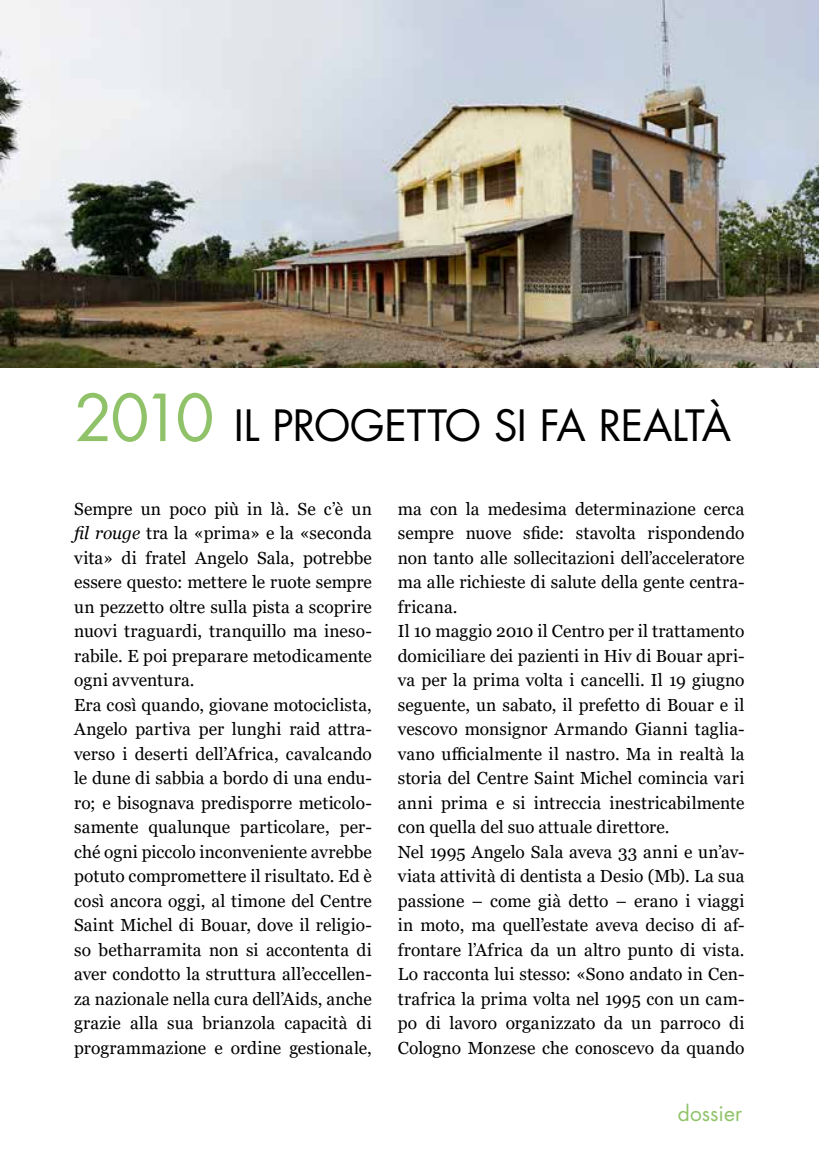
<style>
.page{position:relative;width:819px;height:1166px;background:#fff}
.page>*{position:absolute;margin:0;border:0;box-sizing:border-box;transform-origin:0 0}
.t1{font:42px "Futura";letter-spacing:-.015em;color:#000}
.t2{font:21px "Futura";color:#90c369}
.t3{font:17.5px/24.5px "Georgia";letter-spacing:.005em;color:#000}
.s1{font-size:63px;color:#90c369}
.s2{font-style:italic}
</style>
<div class="page">
<img style="left:0;top:0;width:819px;height:367px">
<h1 class="t1" style="left:74px;top:399px;width:658px"><span class="s1">2010</span> IL PROGETTO SI FA REALTÀ</h1>
<p class="t3" style="left:74px;top:497px;width:299px">Sempre un poco più in là. Se c’è un <span class="s2">fil rouge</span> tra la «prima» e la «seconda vita» di fratel Angelo Sala, potrebbe essere questo: mettere le ruote sempre un pezzetto oltre sulla pista a scoprire nuovi traguardi, tranquillo ma ineso&shy;rabile. E poi preparare metodicamente ogni avventura.<br>Era così quando, giovane motociclista, Angelo partiva per lunghi raid attra&shy;verso i deserti dell’Africa, cavalcando le dune di sabbia a bordo di una endu&shy;ro; e bisognava predisporre meticolo&shy;samente qualunque particolare, per&shy;ché ogni piccolo inconveniente avrebbe potuto compromettere il risultato. Ed è così ancora oggi, al timone del Centre Saint Michel di Bouar, dove il religio&shy;so betharramita non si accontenta di aver condotto la struttura all’eccellen&shy;za nazionale nella cura dell’Aids, anche grazie alla sua brianzola capacità di programmazione e ordine gestionale,</p>
<p class="t3" style="left:398px;top:497px;width:348px">ma con la medesima determinazione cerca sempre nuove sfide: stavolta rispondendo non tanto alle sollecitazioni dell’acceleratore ma alle richieste di salute della gente centra&shy;fricana.<br>Il 10 maggio 2010 il Centro per il trattamento domiciliare dei pazienti in Hiv di Bouar apri&shy;va per la prima volta i cancelli. Il 19 giugno seguente, un sabato, il prefetto di Bouar e il vescovo monsignor Armando Gianni taglia&shy;vano ufficialmente il nastro. Ma in realtà la storia del Centre Saint Michel comincia vari anni prima e si intreccia inestricabilmente con quella del suo attuale direttore.<br>Nel 1995 Angelo Sala aveva 33 anni e un’av&shy;viata attività di dentista a Desio (Mb). La sua passione – come già detto – erano i viaggi in moto, ma quell’estate aveva deciso di af&shy;frontare l’Africa da un altro punto di vista.<br>Lo racconta lui stesso: «Sono andato in Cen&shy;trafrica la prima volta nel 1995 con un cam&shy;po di lavoro organizzato da un parroco di Cologno Monzese che conoscevo da quando</p>
<p class="t2" style="left:678px;top:1099px;width:66px">dossier</p>
</div>
